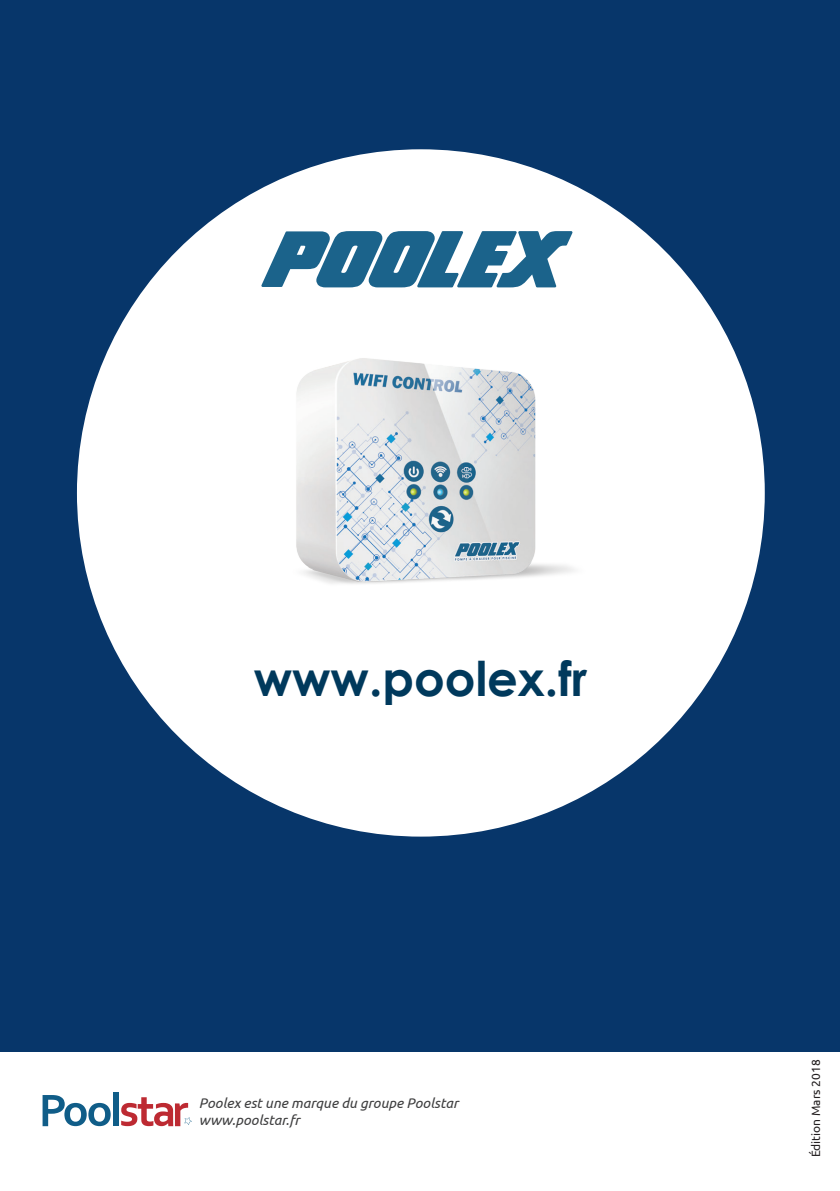
<style>
.page{position:relative;width:840px;height:1191px;background:#fff}
.page>*{position:absolute;margin:0;border:0;box-sizing:border-box;transform-origin:0 0}
.TITRE_Black{font:700 48px "Century Gothic";color:#00395c}
.t1{font:italic 14px/16.8px "Ubuntu";color:#3e3e3f}
.t2{font:12px "Ubuntu";color:#231f20}
</style>
<div class="page">
<div style="left:0;top:0;width:839px;height:1191px;background:#07366a"></div>
<div style="left:77px;top:149px;width:687px;height:687px;background:#fff;border-radius:50%"></div>
<div style="left:0;top:1052px;width:839px;height:139px;background:#fff"></div>
<svg style="left:43px;top:1095px;width:68px;height:31px"></svg>
<div style="left:113px;top:1092px;width:5px;height:34px;background:#105d88"></div>
<svg style="left:121px;top:1097px;width:71px;height:29px"></svg>
<svg style="left:261px;top:231px;width:311px;height:56px"></svg>
<img style="left:266px;top:251px;width:308px;height:333px">
<p class="TITRE_Black" style="left:253px;top:642px;width:335px">www.poolex.fr</p>
<p class="t1" style="left:199px;top:1094px;width:261px">Poolex est une marque du groupe Poolstar www.poolstar.fr</p>
<p class="t2" style="left:808px;top:1157px;width:99px;rotate:-90deg">Édition Mars 2018</p>
</div>
